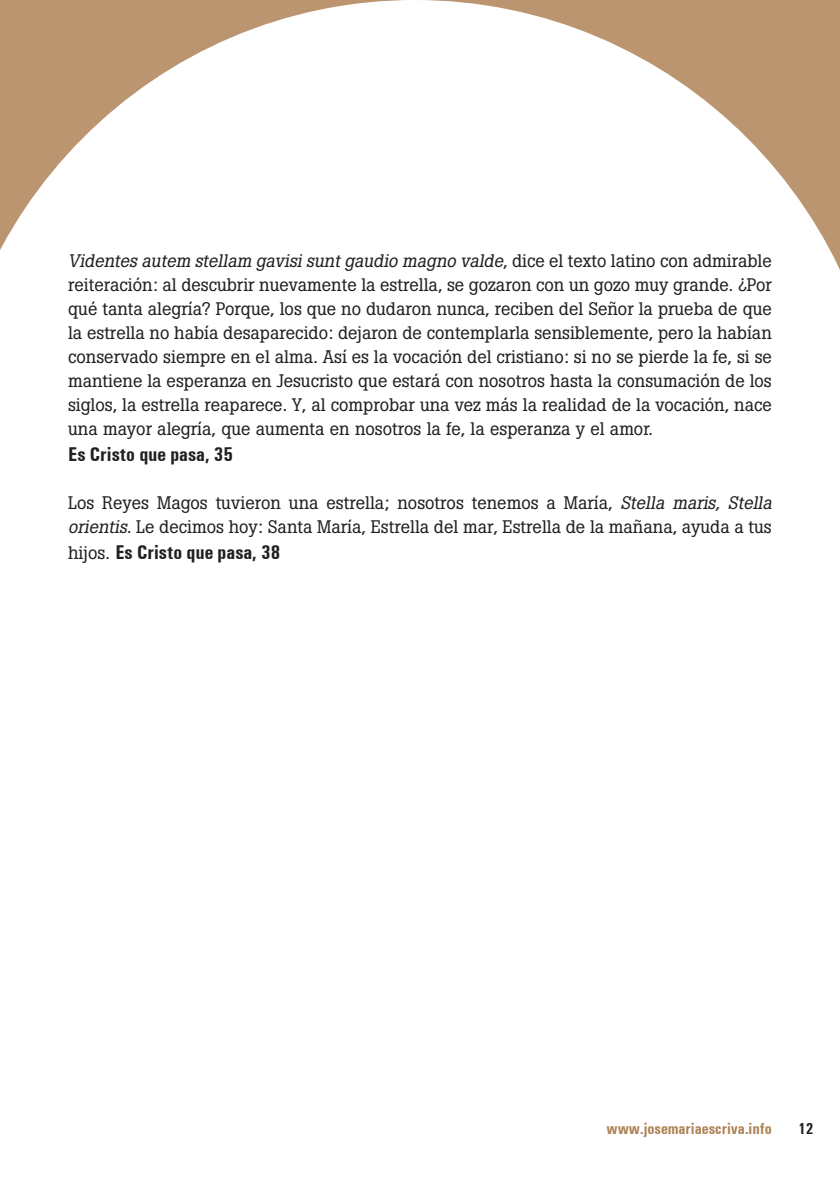
<style>
.page{position:relative;width:840px;height:1191px;background:#fff}
.page>*{position:absolute;margin:0;border:0;box-sizing:border-box;transform-origin:0 0}
.t1{font:700 condensed 20px "Univers";color:#231f20}
.t2{font:18px/24px "Boton";color:#231f20;text-align:justify}
.t3{font:700 condensed 16px "Univers";color:#ad8255}
.t4{font:700 condensed 16px "Univers";color:#231f20}
.s1{font-style:italic}
.s2{font-family:"Boton";font-weight:400;font-stretch:normal;font-size:18px}
</style>
<div class="page">
<svg style="left:0;top:0;width:839px;height:268px"></svg>
<p class="t2" style="left:68px;top:249px;width:705px"><span class="s1">Videntes autem stellam gavisisuntgaudio magno valde</span>, d i c e e l t e x t o l a t i n o c o n a d m i r a b l e reiteración: al descubrir nuevamente la estrella, se gozaron con un gozo muy grande. ¿Por qué tanta alegría? Porque, los que no dudaron nunca, reciben del Señor la prueba de que la estrella no había desaparecido: dejaron de contemplarla sensiblemente, pero la habían conservado siempre en el alma. Así es la vocación del cristiano: si no se pierde la fe, si se mantiene la esperanza en Jesucristo que estará con nosotros hasta la consumación de los siglos, la estrella reaparece. Y, al comprobar una vez más la realidad de la vocación, nace una mayor alegría, que aumenta en nosotros la fe, la esperanza y el amor.</p>
<p class="t1" style="left:68px;top:442px;width:166px">Es Cristo que pasa, 35</p>
<p class="t2" style="left:68px;top:491px;width:708px">Los Reyes Magos tuvieron una estrella; nosotros tenemos a María, <span class="s1">Stella maris, Stella orientis</span>. Le decimos hoy: Santa María, Estrella del mar, Estrella de la mañana, ayuda a tus</p>
<p class="t1" style="left:68px;top:540px;width:214px"><span class="s2">hijos.</span> Es Cristo que pasa, 38</p>
<p class="t3" style="left:606px;top:1119px;width:167px">www.josemariaescriva.info</p>
<p class="t4" style="left:797px;top:1119px;width:17px">12</p>
</div>
